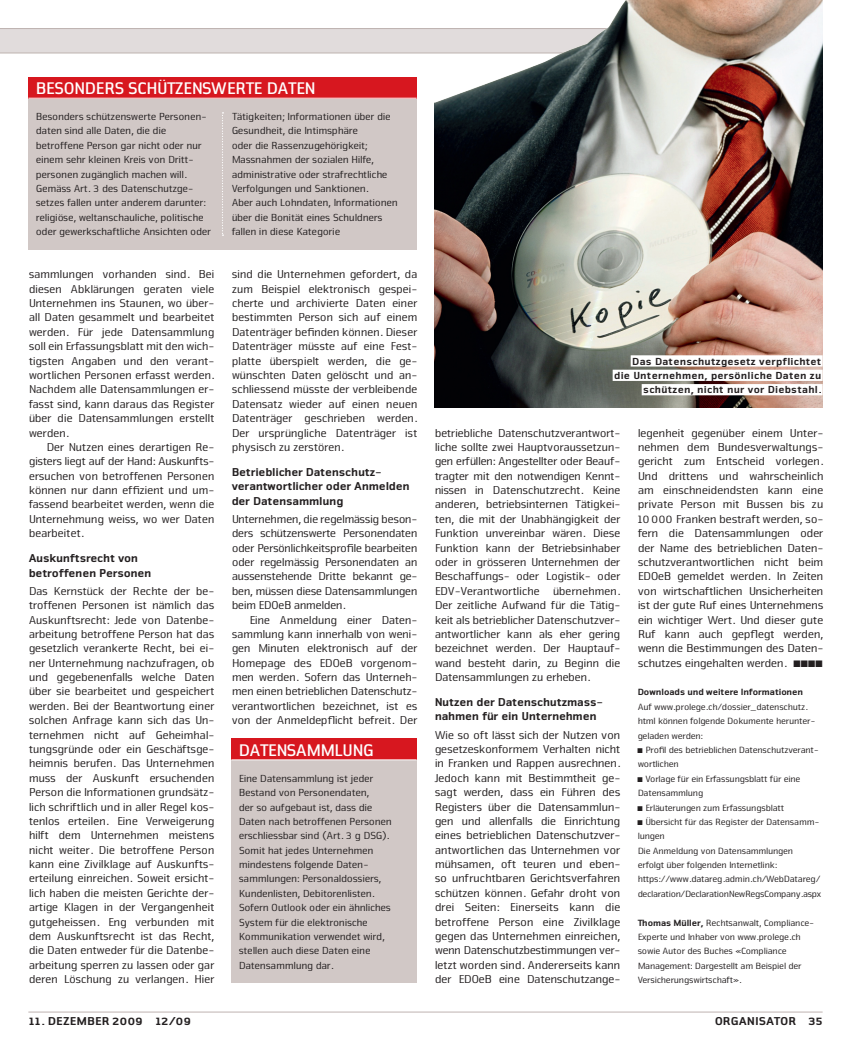
<style>
.page{position:relative;width:851px;height:1053px;background:#fff}
.page>*{position:absolute;margin:0;border:0;box-sizing:border-box;transform-origin:0 0}
.t1{font:700 17.5px "Nuri 07";letter-spacing:.015em;color:#fff;scale:.95 1}
.t2{font:11.88px/14.4px "Nuri 04";letter-spacing:.01em;color:#231f20}
.t3{font:900 11.88px/14.4px "Nuri 10";letter-spacing:.015em;color:#231f20}
.t4{font:900 11.88px "Nuri 10";letter-spacing:.045em;color:#231f20}
.t5{font:10.62px/14.4px "Nuri 04";letter-spacing:.015em;color:#231f20}
.t6{font:900 10.62px/14.4px "Nuri 10";letter-spacing:.05em;color:#231f20;text-align:right}
.t7{font:9.38px/14.4px "Nuri 04";letter-spacing:.015em;color:#231f20}
.t8{font:900 9.38px "Nuri 10";letter-spacing:.015em;color:#231f20}
.s1{font-family:"Nuri 10";font-weight:900}
</style>
<div class="page">
<hr style="left:28px;top:1011px;width:794px;height:1px;background:#beb3b0">
<div style="left:0;top:28px;width:822px;height:25px;background:#e1dcdc"></div>
<hr style="left:0;top:28px;width:822px;height:1px;background:#beb3b0">
<hr style="left:0;top:53px;width:822px;height:1px;background:#beb3b0">
<div style="left:28px;top:77px;width:388px;height:172px;background:#d1c8c6"></div>
<div style="left:28px;top:77px;width:388px;height:21px;background:#d7171f"></div>
<hr style="left:28px;top:98px;width:388px;height:1px;background:#fff">
<svg style="left:222px;top:112px;width:1px;height:124px"></svg>
<div style="left:231px;top:738px;width:185px;height:245px;background:#d1c8c6"></div>
<div style="left:231px;top:738px;width:185px;height:21px;background:#d7171f"></div>
<hr style="left:231px;top:759px;width:185px;height:1px;background:#fff">
<img style="left:434px;top:0;width:388px;height:408px">
<div style="left:630px;top:355px;width:192px;height:11px;background:#fff"></div>
<div style="left:612px;top:369px;width:210px;height:12px;background:#fff"></div>
<div style="left:641px;top:384px;width:181px;height:11px;background:#fff"></div>
<h1 class="t1" style="left:35px;top:77px;width:295px">BESONDERS SCHÜTZENSWERTE DATEN</h1>
<p class="t5" style="left:35px;top:109px;width:176px">Besonders schützenswerte Personen&shy;daten sind alle Daten, die die be-troffene Person gar nicht oder nur einem sehr kleinen Kreis von Dritt&shy;personen zugänglich machen will.<br>Gemäss Art. 3 des Datenschutzge&shy;setzes fallen unter anderem darunter: religiöse, weltanschauliche, politische oder gewerkschaftliche Ansichten oder</p>
<p class="t5" style="left:231px;top:109px;width:167px">Tätigkeiten; Informationen über die Gesundheit, die Intimsphäre<br>oder die Rassenzugehörigkeit; Massnahmen der sozialen Hilfe, administrative oder strafrechtliche Verfolgungen und Sanktionen.<br>Aber auch Lohndaten, Informationen über die Bonität eines Schuldners fallen in diese Kategorie</p>
<p class="t2" style="left:28px;top:267px;width:187px;text-align:justify">sammlungen vorhanden sind. Bei diesen Abklärungen geraten viele Unternehmen ins Staunen, wo über&shy;all Daten gesammelt und bearbeitet werden. Für jede Datensammlung soll ein Erfassungsblatt mit den wich&shy;tigsten Angaben und den verant&shy;wortlichen Personen erfasst werden.<br>Nachdem alle Datensammlungen er&shy;fasst sind, kann daraus das Register über die Datensammlungen erstellt werden.</p>
<p class="t2" style="left:28px;top:439px;width:187px;text-indent:18px">Der Nutzen eines derartigen Re&shy;gisters liegt auf der Hand: Auskunfts&shy;ersuchen von betroffenen Per-sonen können nur dann effizient und um&shy;fassend bearbeitet werden, wenn die<br>Unternehmung weiss, wo wer Daten bearbeitet.</p>
<p class="t3" style="left:28px;top:550px;width:124px">Auskunftsrecht von betroffenen Personen</p>
<p class="t2" style="left:28px;top:583px;width:187px;text-align:justify">Das Kernstück der Rechte der be&shy;troffenen Personen ist nämlich das Auskunftsrecht: Jede von Datenbe&shy;arbeitung betroffene Person hat das gesetzlich verankerte Recht, bei ei&shy;ner Unternehmung nachzufragen, ob und gegebenenfalls welche Daten über sie bearbeitet und gespeichert werden. Bei der Beantwortung einer solchen Anfrage kann sich das Un&shy;ternehmen nicht auf Geheimhal&shy;tungsgründe oder ein Geschäftsge&shy;heimnis berufen. Das Unternehmen muss der Auskunft ersuchenden Person die Informationen grundsätz&shy;lich schriftlich und in aller Regel kos&shy;tenlos erteilen. Eine Verweigerung hilft dem Unternehmen meistens nicht weiter. Die betroffene Person kann eine Zivilklage auf Auskunfts&shy;erteilung einreichen. Soweit ersicht&shy;lich haben die meisten Gerichte der&shy;artige Klagen in der Vergangenheit gutgeheissen. Eng verbunden mit dem Auskunftsrecht ist das Recht, die Daten entweder für die Datenbe&shy;arbeitung sperren zu lassen oder gar deren Löschung zu verlangen. Hier</p>
<p class="t2" style="left:231px;top:267px;width:187px;text-align:justify">sind die Unternehmen gefordert, da zum Beispiel elektronisch gespei&shy;cherte und archivierte Daten einer bestimmten Person sich auf einem Datenträger befinden können. Dieser Datenträger müsste auf eine Fest&shy;platte überspielt werden, die ge&shy;wünschten Daten gelöscht und an&shy;schliessend müsste der verbleibende Datensatz wieder auf einen neuen Datenträger geschrieben werden.<br>Der ursprüngliche Datenträger ist physisch zu zerstören.</p>
<p class="t3" style="left:231px;top:464px;width:179px">Betrieblicher Datenschutz&shy;verantwortlicher oder Anmelden der Datensammlung</p>
<p class="t2" style="left:231px;top:511px;width:187px;text-align:justify">Unternehmen, die regelmässig beson&shy;ders schützenswerte Personendaten oder Persönlichkeitsprofile bearbeiten oder regelmässig Personendaten an aussenstehende Dritte bekannt ge&shy;ben, müssen diese Datensammlungen beim EDOeB anmelden.</p>
<p class="t2" style="left:231px;top:612px;width:187px;text-indent:18px">Eine Anmeldung einer Daten&shy;sammlung kann innerhalb von weni&shy;gen Minuten elektronisch auf der Homepage des EDOeB vorgenom&shy;men werden. Sofern das Unterneh&shy;men einen betrieblichen Datenschutz&shy;verantwortlichen bezeichnet, ist es von der Anmeldepflicht befreit. Der</p>
<h1 class="t1" style="left:238px;top:739px;width:141px">DATENSAMMLUNG</h1>
<p class="t5" style="left:238px;top:770px;width:154px">Eine Datensammlung ist jeder<br>Bestand von Personendaten,<br>der so aufgebaut ist, dass die<br>Daten nach betroffenen Personen erschliessbar sind (Art. 3 g DSG).<br>Somit hat jedes Unternehmen mindestens folgende Daten&shy;sammlungen: Personaldossiers,<br>Kunden-listen, Debitorenlisten.<br>Sofern Outlook oder ein ähnliches<br>System für die elektronische<br>Kommunikation verwendet wird, stellen auch diese Daten eine<br>Datensammlung dar.</p>
<p class="t6" style="left:613px;top:353px;width:208px">Das Datenschutzgesetz verpflichtet<br>die Unternehmen, persönliche Daten zu schützen, nicht nur vor Diebstahl.</p>
<p class="t2" style="left:434px;top:425px;width:187px">betriebliche Datenschutzver-ant-wort&shy;liche sollte zwei Hauptvo-r-aus-setzun&shy;gen erfüllen: Angestellter oder Beauf&shy;tragter mit den notwendigen Kennt&shy;nissen in Datenschutzrecht. Keine anderen, betriebs-in-ternen Tätigkei&shy;ten, die mit der Unabhängigkeit der Funktion unvereinbar wären. Diese Funktion kann der Betriebsinhaber oder in grösseren Unternehmen der Beschaffungs- oder Logistik- oder EDV-Verantwortliche übernehmen.<br>Der zeitliche Aufwand für die Tätig&shy;keit als betrieblicher Datenschutzver&shy;antwortlicher kann als eher gering bezeichnet werden. Der Hauptauf&shy;wand besteht darin, zu Beginn die Datensammlungen zu erheben.</p>
<p class="t3" style="left:434px;top:694px;width:170px">Nutzen der Datenschutzmass&shy;nahmen für ein Unternehmen</p>
<p class="t2" style="left:434px;top:727px;width:187px">Wie so oft lässt sich der Nutzen von gesetzeskonformem Verhalten nicht in Franken und Rappen ausrechnen.<br>Jedoch kann mit Bestimmtheit ge&shy;sagt werden, dass ein Führen des Registers über die Datensammlun&shy;gen und allenfalls die Einrichtung eines betrieblichen Datenschutzver&shy;antwortlichen das Unternehmen vor mühsamen, oft teuren und eben&shy;so unfruchtbaren Gerichtsverfahren schüt-zen können. Gefahr droht von drei Seiten: Einerseits kann die betroffene Person eine Zivilklage gegen das Unternehmen einreichen, wenn Datenschutzbestimmungen ver&shy;letzt worden sind. Andererseits kann der EDOeB eine Datenschutzange-</p>
<p class="t2" style="left:637px;top:425px;width:187px">legenheit gegenüber einem Unter&shy;nehmen dem Bundesverwaltungs&shy;gericht zum Entscheid vorlegen.<br>Und drittens und wahrscheinlich am einschneidendsten kann eine private Person mit Bussen bis zu 10000 Franken bestraft werden, so&shy;fern die Datensammlungen oder der Name des betrieblichen Daten&shy;schutzverantwortlichen nicht beim EDOeB gemeldet werden. In Zeiten von wirtschaftlichen Unsicherheiten ist der gute Ruf eines Unternehmens ein wichtiger Wert. Und dieser gute Ruf kann auch gepflegt werden, wenn die Bestimmungen des Daten&shy;schutzes eingehalten werden. ■■■■</p>
<p class="t8" style="left:637px;top:686px;width:167px">Downloads und weitere Informationen</p>
<p class="t7" style="left:637px;top:699px;width:179px">Auf www.prolege.ch/dossier_datenschutz. html können folgende Dokumente herunter&shy;geladen werden:</p>
<p class="t7" style="left:637px;top:742px;width:182px">■ Profil des betrieblichen Datenschutzverant&shy;wortlichen</p>
<p class="t7" style="left:637px;top:771px;width:164px">■ Vorlage für ein Erfassungsblatt für eine<br>Datensammlung</p>
<p class="t7" style="left:637px;top:799px;width:148px">■ Erläuterungen zum Erfassungsblatt</p>
<p class="t7" style="left:637px;top:814px;width:185px">■ Übersicht für das Register der Datensamm&shy;lungen<br>Die Anmeldung von Datensammlungen erfolgt über folgenden Internetlink: https://www.datareg.admin.ch/WebDatareg/ declaration/DeclarationNewRegsCompany.aspx</p>
<p class="t7" style="left:637px;top:914px;width:177px"><span class="s1">Thomas Müller,</span> Rechtsanwalt, Compliance-Experte und Inhaber von www.prolege.ch sowie Autor des Buches «Compliance Management: Dargestellt am Beispiel der Versicherungswirtschaft».</p>
<p class="t3" style="left:28px;top:1012px;width:164px">11. dezember 2009 12/09</p>
<p class="t4" style="left:714px;top:1013px;width:110px">Organisator 35</p>
</div>
